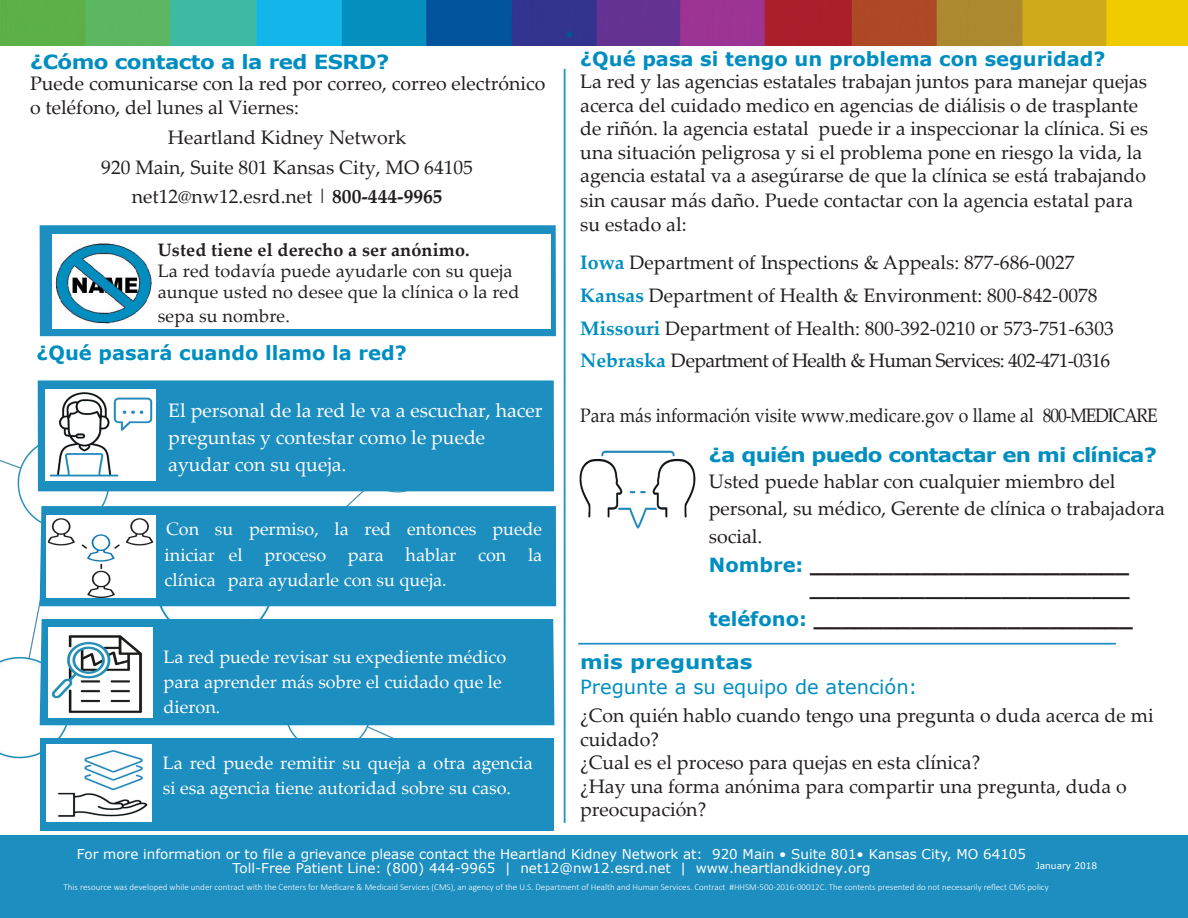
<style>
.page{position:relative;width:1188px;height:918px;background:#fff}
.page>*{position:absolute;margin:0;border:0;box-sizing:border-box;transform-origin:0 0}
.t1{font:19.5px/23.4px "Palatino Linotype";color:#231f20}
.t2{font:19.5px/27.3px "Palatino Linotype";color:#fff}
.t3{font:700 19.5px "Verdana";color:#008ec0}
.t4{font:19.5px/23.9px "Palatino";color:#231f20}
.t5{font:700 19.5px "Verdana";color:#231f20}
.t6{font:19.5px "Palatino Linotype";color:#231f20;scale:.9 1}
.t7{font:19.5px/25px "Verdana";color:#008ec0}
.t8{font:700 19.5px "Verdana";letter-spacing:-.035em;color:#008ec0;scale:1.1 1}
.t9{font:18px/25.2px "Palatino Linotype";color:#fff}
.t10{font:18px/20.7px "Palatino Linotype";letter-spacing:.01em;color:#231f20}
.t11{font:18px/25.2px "Palatino";color:#fff;text-align:justify}
.t12{font:700 18px "Verdana";color:#231f20}
.t13{font:13.5px/14.9px "Verdana";color:#fff;text-align:center}
.t14{font:300 9px "Calibri";color:#fff}
.t15{font:9px "Verdana";color:#fff}
.s1{font-family:"Verdana";font-weight:700;color:#008ec0}
.s2{font-weight:700}
.s3{font-family:"Palatino Linotype"}
.s4{font-weight:700;color:#008ec0}
.s5{color:#008ec0}
</style>
<div class="page">
<img style="left:0;top:360px;width:627px;height:471px">
<div style="left:40px;top:225px;width:516px;height:111px;background:#1c8ec0"></div>
<div style="left:0;top:835px;width:1187px;height:83px;background:#1c8ec0"></div>
<img style="left:0;top:0;width:1187px;height:45px">
<div style="left:41px;top:738px;width:513px;height:93px;background:#1c8ec0"></div>
<div style="left:38px;top:380px;width:516px;height:111px;background:#1c8ec0"></div>
<svg style="left:566px;top:31px;width:6px;height:6px"></svg>
<img style="left:577px;top:444px;width:119px;height:86px">
<div style="left:40px;top:506px;width:516px;height:100px;background:#1c8ec0"></div>
<div style="left:40px;top:619px;width:514px;height:106px;background:#1c8ec0"></div>
<img style="left:46px;top:515px;width:109px;height:82px">
<img style="left:45px;top:390px;width:111px;height:91px">
<img style="left:48px;top:628px;width:104px;height:89px">
<img style="left:47px;top:745px;width:104px;height:76px">
<div style="left:53px;top:234px;width:497px;height:95px;background:#fff"></div>
<hr style="left:564px;top:69px;width:1px;height:754px;background:#1c8ec0">
<hr style="left:578px;top:643px;width:538px;height:1px;background:#1c8ec0">
<img style="left:56px;top:244px;width:95px;height:80px">
<p class="t1" style="left:30px;top:51px;width:517px;line-height:21.8px"><span class="s1">¿Cómo contacto a la red ESRD?<br></span>Puede comunicarse con la red por correo, correo electrónico</p>
<p class="t1" style="left:30px;top:95px;width:271px">o teléfono, del lunes al Viernes:</p>
<p class="t1" style="left:101px;top:122px;width:373px;line-height:29.2px;text-align:center">Heartland Kidney Network<br>920 Main, Suite 801 Kansas City, MO 64105 net12@nw12.esrd.net | <span class="s2">800-444-9965</span></p>
<p class="t10" style="left:158px;top:239px;width:363px"><span class="s2">Usted tiene el derecho a ser anónimo.<br></span>La red todavía puede ayudarle con su queja aunque usted no desee que la clínica o la red</p>
<p class="t10" style="left:158px;top:304px;width:134px">sepa su nombre.</p>
<p class="t3" style="left:36px;top:339px;width:372px">¿Qué pasará cuando llamo la red?</p>
<p class="t2" style="left:168px;top:396px;width:376px">El personal de la red le va a escuchar, hacer preguntas y contestar como le puede ayudar con su queja.</p>
<p class="t11" style="left:165px;top:516px;width:379px">Con su permiso, la red entonces puede iniciar el proceso para hablar con la clínica para ayudarle con su queja.</p>
<p class="t3" style="left:580px;top:45px;width:527px">¿Qué pasa si tengo un problema con seguridad?</p>
<p class="t1" style="left:580px;top:69px;width:569px">La red y las agencias estatales trabajan juntos para manejar quejas acerca del cuidado medico en agencias de diálisis o de trasplante de riñón. la agencia estatal puede ir a inspeccionar la clínica. Si es una situación peligrosa y si el problema pone en riesgo la vida, la agencia estatal va a asegúrarse de que la clínica se está trabajando</p>
<p class="t4" style="left:580px;top:189px;width:554px"><span class="s3">sin causar más daño.</span> Puede contactar con la agencia estatal para su estado al:</p>
<p class="t1" style="left:580px;top:246px;width:535px;line-height:32.7px"><span class="s4">Iowa</span> Department of Inspections &amp; Appeals: 877-686-0027<br><span class="s4">Kansas</span> Department of Health &amp; Environment: 800-842-0078<br><span class="s4">Missouri</span> Department of Health: 800-392-0210 or 573-751-6303<br><span class="s4">Nebraska</span> Department of Health &amp; Human Services: 402-471-0316</p>
<p class="t6" style="left:580px;top:401px;width:643px">Para más información visite www.medicare.gov o llame al 800-MEDICARE</p>
<p class="t8" style="left:709px;top:442px;width:409px">¿a quién puedo contactar en mi clínica?</p>
<p class="t1" style="left:709px;top:467px;width:458px;line-height:27.3px">Usted puede hablar con cualquier miembro del personal, su médico, Gerente de clínica o trabajadora social.</p>
<p class="t5" style="left:709px;top:551px;width:422px"><span class="s5">Nombre:</span> _______________________</p>
<p class="t5" style="left:709px;top:605px;width:425px"><span class="s5">teléfono:</span> _______________________</p>
<p class="t12" style="left:810px;top:577px;width:321px">_________________________</p>
<p class="t9" style="left:164px;top:644px;width:344px">La red puede revisar su expediente médico para aprender más sobre el cuidado que le dieron.</p>
<p class="t7" style="left:580px;top:649px;width:339px"><span class="s2">mis preguntas<br></span>Pregunte a su equipo de atención:</p>
<p class="t1" style="left:580px;top:703px;width:575px">¿Con quién hablo cuando tengo una pregunta o duda acerca de mi cuidado?<br>¿Cual es el proceso para quejas en esta clínica?<br>¿Hay una forma anónima para compartir una pregunta, duda o preocupación?</p>
<p class="t13" style="left:77px;top:846px;width:951px">For more information or to file a grievance please contact the Heartland Kidney Network at: 920 Main • Suite 801• Kansas City, MO 64105<br>Toll-Free Patient Line: (800) 444-9965 | net12@nw12.esrd.net | www.heartlandkidney.org</p>
<p class="t14" style="left:64px;top:881px;width:987px">This resource was developed while under contract with the Centers for Medicare &amp; Medicaid Services (CMS), an agency of the U.S. Department of Health and Human Services. Contract #HHSM-500-2016-00012C. The contents presented do not necessarily reflect CMS policy</p>
<p class="t9" style="left:163px;top:750px;width:371px">La red puede remitir su queja a otra agencia si esa agencia tiene autoridad sobre su caso.</p>
<p class="t15" style="left:1036px;top:860px;width:63px">January 2018</p>
</div>
